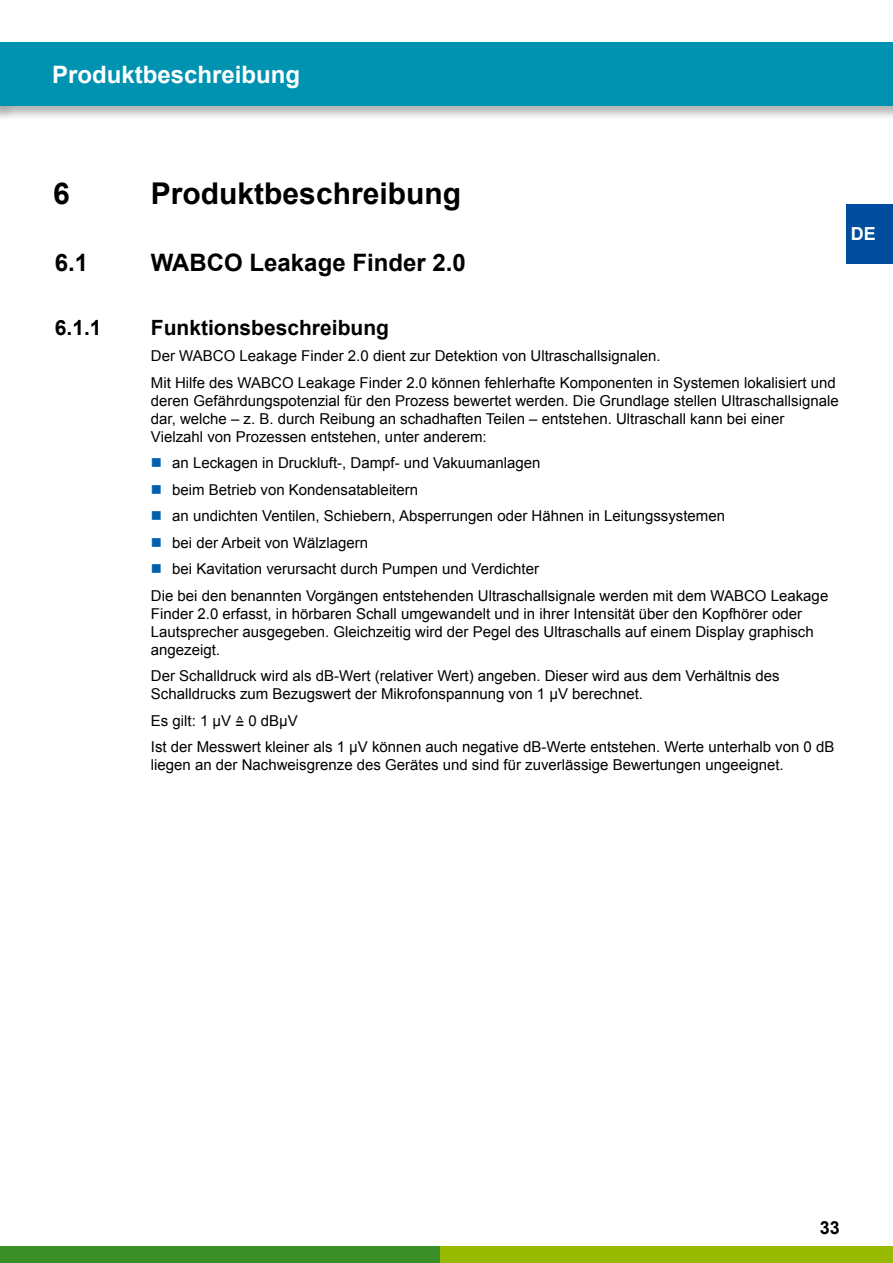
<style>
.page{position:relative;width:893px;height:1263px;background:#fff}
.page>*{position:absolute;margin:0;border:0;box-sizing:border-box;transform-origin:0 0}
.t1{font:700 30px "Arial";color:#000}
.t2{font:700 24px "Arial";color:#000}
.t3{font:700 24px "Arial";color:#fff}
.t4{font:700 21px "Arial";color:#000}
.t5{font:700 18px "Arial";color:#000}
.t6{font:700 18px "Arial";color:#fff}
.t7{font:15px/18px "Arial";color:#000}
.s1{font-family:"Arial Unicode MS"}
</style>
<div class="page">
<div style="left:0;top:1246px;width:440px;height:17px;background:#3b8e27"></div>
<div style="left:440px;top:1246px;width:453px;height:17px;background:#98ba00"></div>
<div style="left:0;top:40px;width:893px;height:80px;background:#000;opacity:.3"></div>
<div style="left:0;top:43px;width:893px;height:63px;background:#0093b1"></div>
<div style="left:846px;top:205px;width:47px;height:59px;background:#004d9f"></div>
<h2 class="t3" style="left:52px;top:59px;width:250px">Produktbeschreibung</h2>
<h1 class="t1" style="left:53px;top:174px;width:18px">6</h1>
<h1 class="t1" style="left:151px;top:174px;width:312px">Produktbeschreibung</h1>
<h2 class="t2" style="left:55px;top:247px;width:35px">6.1</h2>
<h2 class="t2" style="left:151px;top:247px;width:316px">WABCO Leakage Finder 2.0</h2>
<p class="t6" style="left:851px;top:222px;width:27px">DE</p>
<h3 class="t4" style="left:55px;top:313px;width:48px">6.1.1</h3>
<h3 class="t4" style="left:151px;top:313px;width:240px">Funktionsbeschreibung</h3>
<p class="t7" style="left:151px;top:343px;width:686px;line-height:26.5px">Der WABCO Leakage Finder 2.0 dient zur Detektion von Ultraschallsignalen.<br>Mit Hilfe des WABCO Leakage Finder 2.0 können fehlerhafte Komponenten in Systemen lokalisiert und</p>
<p class="t7" style="left:151px;top:392px;width:689px">deren Gefährdungspotenzial für den Prozess bewertet werden. Die Grundlage stellen Ultraschallsignale dar, welche – z. B. durch Reibung an schadhaften Teilen – entstehen. Ultraschall kann bei einer<br>Vielzahl von Prozessen entstehen, unter anderem:</p>
<p class="t7" style="left:172px;top:454px;width:370px">an Leckagen in Druckluft-, Dampf- und Vakuumanlagen</p>
<p class="t7" style="left:172px;top:481px;width:247px">beim Betrieb von Kondensatableitern</p>
<p class="t7" style="left:172px;top:507px;width:554px">an undichten Ventilen, Schiebern, Absperrungen oder Hähnen in Leitungssystemen</p>
<p class="t7" style="left:172px;top:534px;width:197px">bei der Arbeit von Wälzlagern</p>
<p class="t7" style="left:172px;top:560px;width:368px">bei Kavitation verursacht durch Pumpen und Verdichter</p>
<p class="t7" style="left:151px;top:587px;width:679px">Die bei den benannten Vorgängen entstehenden Ultraschallsignale werden mit dem WABCO Leakage</p>
<p class="t7" style="left:151px;top:605px;width:664px">Finder 2.0 erfasst, in hörbaren Schall umgewandelt und in ihrer Intensität über den Kopfhörer oder<br>Lautsprecher ausgegeben. Gleichzeitig wird der Pegel des Ultraschalls auf einem Display graphisch angezeigt.</p>
<p class="t7" style="left:151px;top:667px;width:630px">Der Schalldruck wird als dB-Wert (relativer Wert) angeben. Dieser wird aus dem Verhältnis des<br>Schalldrucks zum Bezugswert der Mikrofonspannung von 1 μV berechnet.</p>
<p class="t7" style="left:151px;top:707px;width:685px;line-height:26.5px">Es gilt: 1 μV <span class="s1">≙</span> 0 dBμV<br>Ist der Messwert kleiner als 1 μV können auch negative dB-Werte entstehen. Werte unterhalb von 0 dB</p>
<p class="t7" style="left:151px;top:756px;width:634px">liegen an der Nachweisgrenze des Gerätes und sind für zuverlässige Bewertungen ungeeignet.</p>
<p class="t5" style="left:820px;top:1215px;width:22px">33</p>
</div>
